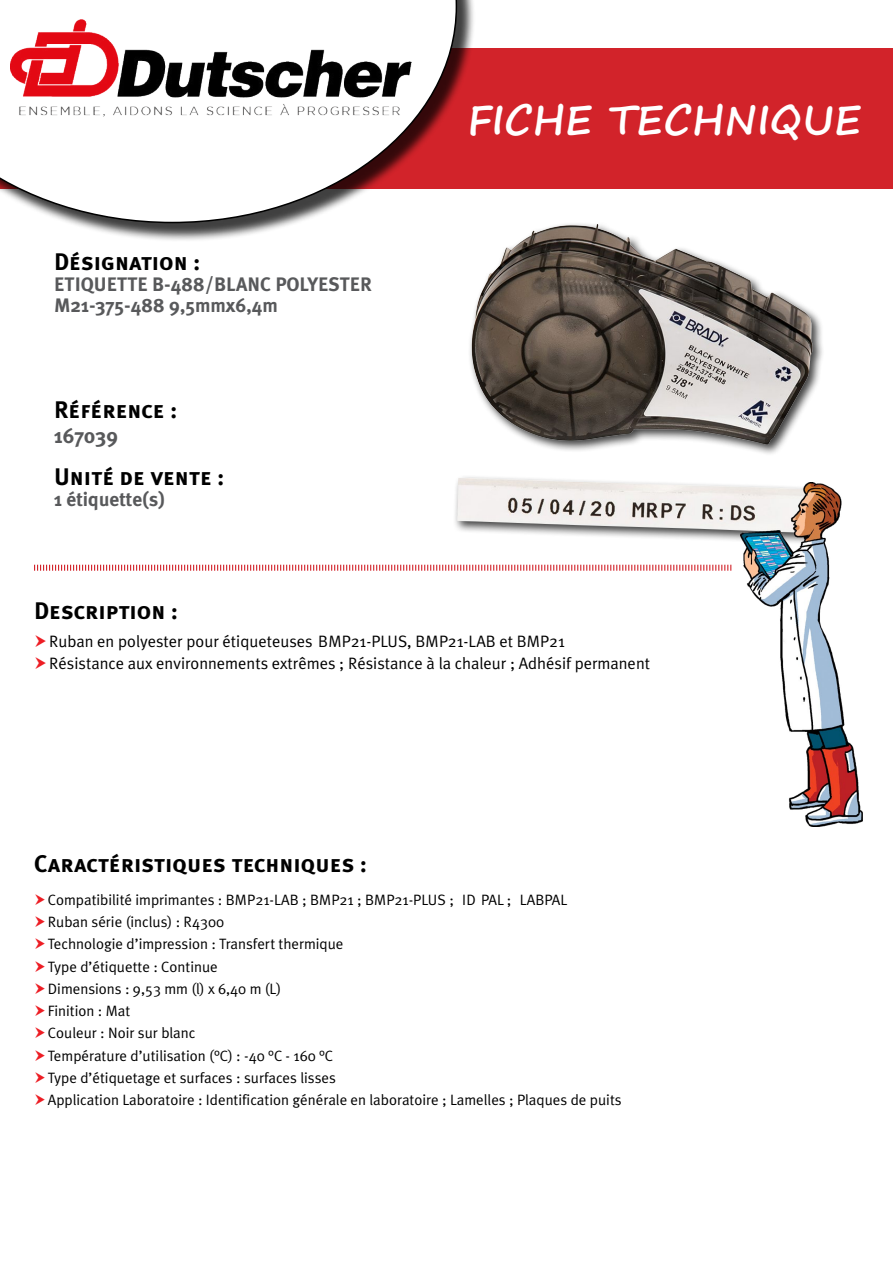
<style>
.page{position:relative;width:893px;height:1263px;background:#fff}
.page>*{position:absolute;margin:0;border:0;box-sizing:border-box;transform-origin:0 0}
.t1{font:700 40.5px "Segoe Print";color:#fff}
.t2{font:24px "Meta Plus Bold Caps";color:#000}
.t3{font:700 21px "Meta Plus";color:#58595b}
.t4{font:700 19.5px/21px "Meta Plus";color:#58595b}
.t5{font:16.5px/22.2px "Meta Plus Normal";color:#000}
.t6{font:15px/22.2px "Meta Plus Normal";color:#000}
</style>
<div class="page">
<div style="left:0;top:49px;width:893px;height:140px;background:#d2232a"></div>
<div style="left:0;top:0;width:475px;height:242px;background:#000;opacity:.75"></div>
<svg style="left:0;top:0;width:457px;height:223px"></svg>
<div style="left:453px;top:221px;width:372px;height:324px;background:#000;opacity:.75"></div>
<img style="left:457px;top:224px;width:357px;height:309px">
<svg style="left:34px;top:564px;width:698px;height:7px"></svg>
<img style="left:741px;top:483px;width:121px;height:343px">
<h2 class="t2" style="left:54px;top:248px;width:148px">Désignation :</h2>
<h3 class="t4" style="left:54px;top:274px;width:319px">ETIQUETTE B-488/BLANC POLYESTER<br>M21-375-488 9,5mmx6,4m</h3>
<h2 class="t2" style="left:54px;top:396px;width:125px">Référence :</h2>
<h3 class="t3" style="left:54px;top:424px;width:66px">167039</h3>
<h2 class="t2" style="left:54px;top:463px;width:172px">Unité de vente :</h2>
<h3 class="t4" style="left:54px;top:489px;width:113px">1 étiquette(s)</h3>
<h2 class="t2" style="left:34px;top:596px;width:146px">Description :</h2>
<h1 class="t1" style="left:467px;top:83px;width:395px">FICHE TECHNIQUE</h1>
<p class="t5" style="left:49px;top:630px;width:602px">Ruban en polyester pour étiqueteuses BMP21-PLUS, BMP21-LAB et BMP21<br>Résistance aux environnements extrêmes ; Résistance à la chaleur ; Adhésif permanent</p>
<h2 class="t2" style="left:34px;top:850px;width:335px">Caractéristiques techniques :</h2>
<p class="t6" style="left:48px;top:888px;width:575px">Compatibilité imprimantes : BMP21-LAB ; BMP21 ; BMP21-PLUS ; ID PAL ; LABPAL<br>Ruban série (inclus) : R4300<br>Technologie d’impression : Transfert thermique<br>Type d’étiquette : Continue<br>Dimensions : 9,53 mm (l) x 6,40 m (L)<br>Finition : Mat<br>Couleur : Noir sur blanc<br>Température d’utilisation (°C) : -40 °C - 160 °C<br>Type d’étiquetage et surfaces : surfaces lisses<br>Application Laboratoire : Identification générale en laboratoire ; Lamelles ; Plaques de puits</p>
</div>
